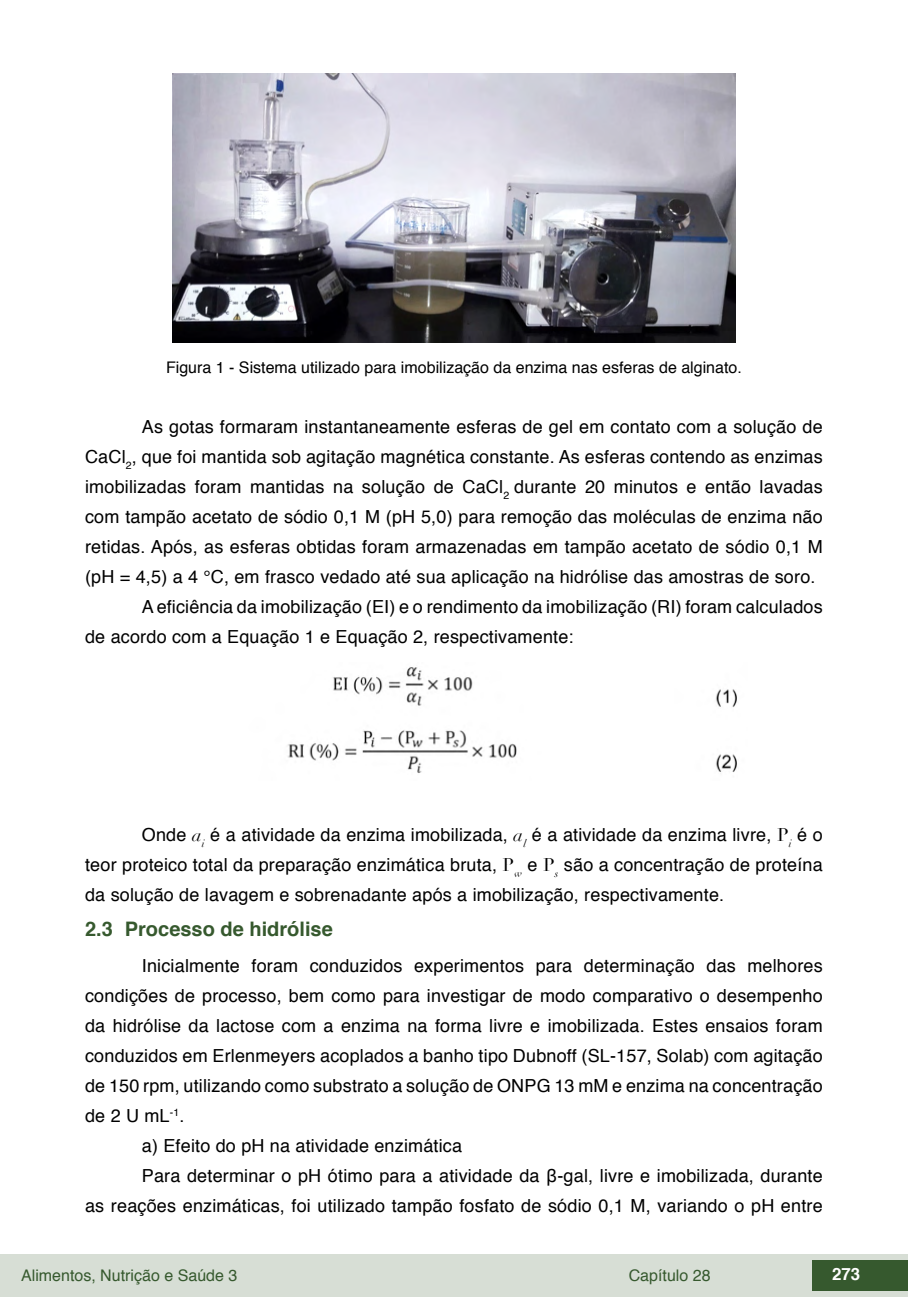
<style>
.page{position:relative;width:908px;height:1304px;background:#fff}
.page>*{position:absolute;margin:0;border:0;box-sizing:border-box;transform-origin:0 0}
.t1{font:700 20px "Helvetica";color:#36592e}
.t2{font:18px/30px "Helvetica";letter-spacing:.01em;color:#000;text-align:justify}
.t3{font:700 16.8px "Helvetica";color:#fff}
.t4{font:16px "Helvetica";color:#000}
.t5{font:16px "Helvetica";color:#36592e}
.s1{font-family:"Didot";font-style:italic}
.s2{font-family:"Didot"}
</style>
<div class="page">
<div style="left:0;top:1254px;width:906px;height:43px;background:#d7ded5"></div>
<div style="left:812px;top:1261px;width:95px;height:30px;background:#36592e"></div>
<img style="left:173px;top:74px;width:562px;height:268px">
<img style="left:287px;top:667px;width:450px;height:106px">
<p class="t4" style="left:166px;top:355px;width:577px">Figura 1 - Sistema utilizado para imobilização da enzima nas esferas de alginato.</p>
<p class="t2" style="left:142px;top:412px;width:682px">As gotas formaram instantaneamente esferas de gel em contato com a solução de</p>
<p class="t2" style="left:85px;top:442px;width:738px">CaCl<sub>2</sub>, que foi mantida sob agitação magnética constante. As esferas contendo as enzimas</p>
<p class="t2" style="left:85px;top:472px;width:738px">imobilizadas foram mantidas na solução de CaCl<sub>2</sub> durante 20 minutos e então lavadas</p>
<p class="t2" style="left:85px;top:502px;width:738px">com tampão acetato de sódio 0,1 M (pH 5,0) para remoção das moléculas de enzima não</p>
<p class="t2" style="left:85px;top:532px;width:739px">retidas. Após, as esferas obtidas foram armazenadas em tampão acetato de sódio 0,1 M</p>
<p class="t2" style="left:85px;top:562px;width:731px">(pH = 4,5) a 4 °C, em frasco vedado até sua aplicação na hidrólise das amostras de soro.</p>
<p class="t2" style="left:142px;top:592px;width:682px">A eficiência da imobilização (EI) e o rendimento da imobilização (RI) foram calculados</p>
<p class="t2" style="left:85px;top:622px;width:489px">de acordo com a Equação 1 e Equação 2, respectivamente:</p>
<p class="t2" style="left:85px;top:820px;width:739px;text-indent:57px">Onde <span class="s1">a</span><sub>i</sub> é a atividade da enzima imobilizada, <span class="s1">a</span><sub>l</sub> é a atividade da enzima livre, <span class="s2">P</span><sub>i</sub> é o teor proteico total da preparação enzimática bruta, <span class="s2">P</span><sub>w</sub> e <span class="s2">P</span><sub>s</sub> são a concentração de proteína da solução de lavagem e sobrenadante após a imobilização, respectivamente.</p>
<p class="t1" style="left:85px;top:913px;width:249px">2.3 Processo de hidrólise</p>
<p class="t2" style="left:142px;top:951px;width:682px">Inicialmente foram conduzidos experimentos para determinação das melhores</p>
<p class="t2" style="left:85px;top:981px;width:738px">condições de processo, bem como para investigar de modo comparativo o desempenho</p>
<p class="t2" style="left:85px;top:1011px;width:738px">da hidrólise da lactose com a enzima na forma livre e imobilizada. Estes ensaios foram</p>
<p class="t2" style="left:85px;top:1041px;width:738px">conduzidos em Erlenmeyers acoplados a banho tipo Dubnoff (SL-157, Solab) com agitação</p>
<p class="t2" style="left:85px;top:1071px;width:738px">de 150 rpm, utilizando como substrato a solução de ONPG 13 mM e enzima na concentração</p>
<p class="t2" style="left:85px;top:1101px;width:101px">de 2 U mL<sup>-1</sup>.</p>
<p class="t2" style="left:142px;top:1131px;width:321px">a) Efeito do pH na atividade enzimática</p>
<p class="t2" style="left:142px;top:1161px;width:682px">Para determinar o pH ótimo para a atividade da β-gal, livre e imobilizada, durante</p>
<p class="t2" style="left:85px;top:1191px;width:738px">as reações enzimáticas, foi utilizado tampão fosfato de sódio 0,1 M, variando o pH entre</p>
<p class="t5" style="left:21px;top:1263px;width:218px">Alimentos, Nutrição e Saúde 3</p>
<p class="t5" style="left:628px;top:1263px;width:83px">Capítulo 28</p>
<p class="t3" style="left:831px;top:1261px;width:30px">273</p>
</div>
